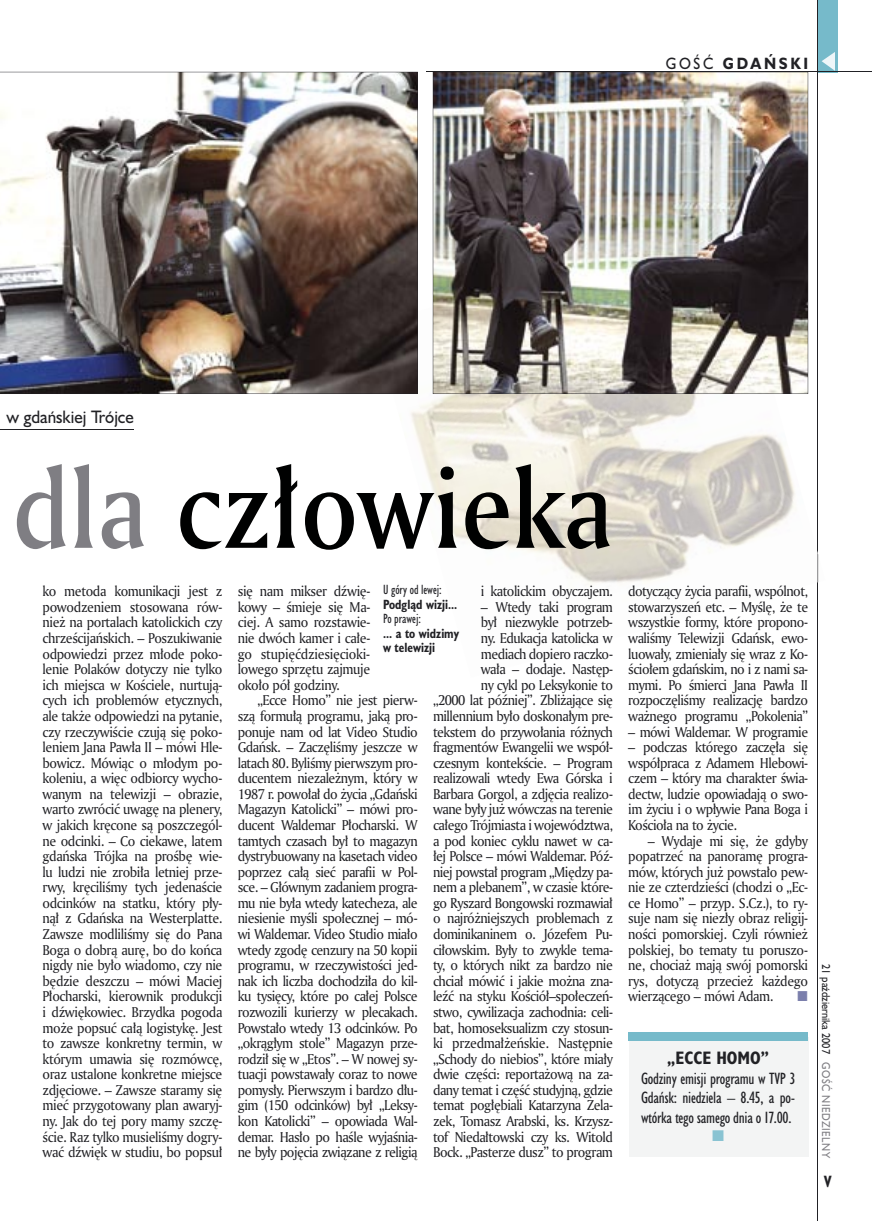
<style>
.page{position:relative;width:872px;height:1221px;background:#fff}
.page>*{position:absolute;margin:0;border:0;box-sizing:border-box;transform-origin:0 0}
.t1{font:108px "Amerigo Md PL";color:#000101;scale:.9 1}
.t2{font:16.5px "Humanst 521 PL";color:#212125;scale:.94 1}
.t3{font:700 16.5px "Humanst 521 Cn PL";color:#212125}
.t4{font:15px/19.5px "Humanst 521 Cn PL";letter-spacing:-.02em;color:#212125;text-align:justify}
.t5{font:700 15px "Humanst 521 PL";letter-spacing:.2em;color:#212125;scale:.9 1}
.t6{font:700 15px "Humanst 521 Cn PL";color:#212125;scale:.94 1}
.t7{font:13.8px/15.6px "Amerigo PL";letter-spacing:-.04em;color:#212125;text-align:justify;scale:.94 1}
.t8{font:700 12.3px/14.4px "Humanst 521 Cn PL";color:#212125;scale:.94 1}
.t9{font:12.3px "Humanst 521 Cn PL";color:#212125;scale:.94 1}
.t10{font:10.5px "Humanst 521 PL";color:#212125;scale:.9 1}
.t11{font:10.5px "Humanst 521 PL";letter-spacing:.05em;color:#7f7e83;scale:.9 1}
.s1{font-weight:400}
.s2{color:#7f7e83}
</style>
<div class="page">
<div style="left:818px;top:0;width:19px;height:72px;background:#76baca"></div>
<svg style="left:821px;top:52px;width:14px;height:19px"></svg>
<hr style="left:817px;top:0;width:1px;height:1220px;background:#212125">
<img style="left:411px;top:226px;width:408px;height:357px">
<svg style="left:817px;top:553px;width:1px;height:29px"></svg>
<div style="left:628px;top:1037px;width:180px;height:119px;background:#f3f4f4"></div>
<div style="left:628px;top:1032px;width:180px;height:8px;background:#76baca"></div>
<hr style="left:0;top:429px;width:134px;height:1px;background:#212125">
<img style="left:0;top:72px;width:418px;height:322px">
<img style="left:433px;top:73px;width:375px;height:321px">
<hr style="left:425px;top:72px;width:447px;height:1px;background:#212125">
<p class="t5" style="left:666px;top:53px;width:160px"><span class="s1">GOŚĆ</span> GDAŃSKI</p>
<p class="t2" style="left:6px;top:405px;width:137px">w gdańskiej Trójce</p>
<h1 class="t1" style="left:13px;top:436px;width:668px"><span class="s2">dla</span> człowieka</h1>
<p class="t9" style="left:383px;top:582px;width:64px">U góry od lewej:</p>
<p class="t8" style="left:383px;top:596px;width:80px">Podgląd wizji...</p>
<p class="t9" style="left:383px;top:611px;width:42px">Po prawej:</p>
<p class="t8" style="left:383px;top:625px;width:82px">... a to widzimy w telewizji</p>
<p class="t7" style="left:43px;top:583px;width:193px">ko metoda komunikacji jest z powodzeniem stosowana rów&shy;nież na portalach katolickich czy chrześcijańskich. – Poszukiwanie odpowiedzi przez młode poko&shy;lenie Polaków dotyczy nie tylko ich miejsca w Kościele, nurtują&shy;cych ich problemów etycznych, ale także odpowiedzi na pytanie, czy rzeczywiście czują się poko&shy;leniem Jana Pawła II – mówi Hle&shy;bowicz. Mówiąc o młodym po&shy;koleniu, a więc odbiorcy wycho&shy;wanym na telewizji – obrazie, warto zwrócić uwagę na plenery, w jakich kręcone są poszczegól&shy;ne odcinki. – Co ciekawe, latem gdańska Trójka na prośbę wie&shy;lu ludzi nie zrobiła letniej prze&shy;rwy, kręciliśmy tych jedenaście odcinków na statku, który pły&shy;nął z Gdańska na Westerplatte.<br>Zawsze modliliśmy się do Pana Boga o dobrą aurę, bo do końca nigdy nie było wiadomo, czy nie będzie deszczu – mówi Maciej Płocharski, kierownik produkcji i dźwiękowiec. Brzydka pogoda może popsuć całą logistykę. Jest to zawsze konkretny termin, w którym umawia się rozmówcę, oraz ustalone konkretne miejsce zdjęciowe. – Zawsze staramy się mieć przygotowany plan awaryj&shy;ny. Jak do tej pory mamy szczę&shy;ście. Raz tylko musieliśmy dogry&shy;wać dźwięk w studiu, bo popsuł</p>
<p class="t7" style="left:238px;top:583px;width:142px">się nam mikser dźwię&shy;kowy – śmieje się Ma&shy;ciej. A samo rozstawie&shy;nie dwóch kamer i całe&shy;go stupięćdziesięcioki&shy;lowego sprzętu zajmuje około pół godziny.</p>
<p class="t7" style="left:481px;top:583px;width:142px">i katolickim obyczajem.</p>
<p class="t7" style="left:433px;top:598px;width:193px;text-align:right">– Wtedy taki program<br>był niezwykle potrzeb-<br>ny. Edukacja katolicka w mediach dopiero raczko-<br>wała – dodaje. Następ-<br>ny cykl po Leksykonie to<br>„2000 lat później”. Zbliżające się millennium było doskonałym pre&shy;tekstem do przywołania różnych fragmentów Ewangelii we współ&shy;czesnym kontekście. – Program realizowali wtedy Ewa Górska i<br>Barbara Gorgol, a zdjęcia realizo&shy;wane były już wówczas na terenie całego Trójmiasta i województwa, a pod koniec cyklu nawet w ca&shy;łej Polsce – mówi Waldemar. Póź&shy;niej powstał program „Między pa&shy;nem a plebanem”, w czasie które&shy;go Ryszard Bongowski rozmawiał o najróżniejszych problemach z dominikaninem o. Józefem Pu&shy;ciłowskim. Były to zwykle tema&shy;ty, o których nikt za bardzo nie chciał mówić i jakie można zna&shy;leźć na styku Kościół–społeczeń&shy;stwo, cywilizacja zachodnia: celi&shy;bat, homoseksualizm czy stosun&shy;ki przedmałżeńskie. Następnie „Schody do niebios”, które miały dwie części: reportażową na za&shy;dany temat i część studyjną, gdzie temat pogłębiali Katarzyna Żela&shy;zek, Tomasz Arabski, ks. Krzysz&shy;tof Niedałtowski czy ks. Witold<br>Bock. „Pasterze dusz” to program</p>
<p class="t7" style="left:238px;top:692px;width:193px;text-indent:20px">„Ecce Homo” nie jest pierw&shy;szą formułą programu, jaką pro&shy;ponuje nam od lat Video Studio Gdańsk. – Zaczęliśmy jeszcze w latach 80. Byliśmy pierwszym pro&shy;ducentem niezależnym, który w 1987 r. powołał do życia „Gdański Magazyn Katolicki” – mówi pro&shy;ducent Waldemar Płocharski. W tamtych czasach był to magazyn dystrybuowany na kasetach video poprzez całą sieć parafii w Pol&shy;sce. – Głównym zadaniem progra&shy;mu nie była wtedy katecheza, ale niesienie myśli społecznej – mó&shy;wi Waldemar. Video Studio miało wtedy zgodę cenzury na 50 kopii programu, w rzeczywistości jed&shy;nak ich liczba dochodziła do kil&shy;ku tysięcy, które po całej Polsce rozwozili kurierzy w plecakach.<br>Powstało wtedy 13 odcinków. Po „okrągłym stole” Magazyn prze&shy;rodził się w „Etos”. – W nowej sy&shy;tuacji powstawały coraz to nowe pomysły. Pierwszym i bardzo dłu&shy;gim (150 odcinków) był „Leksy&shy;kon Katolicki” – opowiada Wal&shy;demar. Hasło po haśle wyjaśnia&shy;ne były pojęcia związane z religią</p>
<p class="t7" style="left:628px;top:583px;width:193px">dotyczący życia parafii, wspólnot, stowarzyszeń etc. – Myślę, że te wszystkie formy, które propono&shy;waliśmy Telewizji Gdańsk, ewo&shy;luowały, zmieniały się wraz z Ko&shy;ściołem gdańskim, no i z nami sa&shy;mymi. Po śmierci Jana Pawła II rozpoczęliśmy realizację bardzo ważnego programu „Pokolenia”</p>
<p class="t7" style="left:628px;top:723px;width:193px">– mówi Waldemar. W programie</p>
<p class="t7" style="left:628px;top:739px;width:193px">– podczas którego zaczęła się współpraca z Adamem Hlebowi&shy;czem – który ma charakter świa&shy;dectw, ludzie opowiadają o swo&shy;im życiu i o wpływie Pana Boga i Kościoła na to życie.</p>
<p class="t7" style="left:628px;top:832px;width:193px;text-indent:20px">– Wydaje mi się, że gdyby popatrzeć na panoramę progra&shy;mów, których już powstało pew&shy;nie ze czterdzieści (chodzi o „Ec&shy;ce Homo” – przyp. S.Cz.), to ry&shy;suje nam się niezły obraz religij&shy;ności pomorskiej. Czyli również polskiej, bo tematy tu poruszo&shy;ne, chociaż mają swój pomorski rys, dotyczą przecież każdego wierzącego – mówi Adam.</p>
<p class="t3" style="left:667px;top:1046px;width:103px">„ECCE HOMO”</p>
<p class="t4" style="left:641px;top:1068px;width:156px">Godziny emisji programu w TVP 3<br>Gdańsk: niedziela – 8.45, a po&shy;wtórka tego samego dnia o 17.00.</p>
<p class="t10" style="left:833px;top:964px;width:101px;rotate:90deg">21 października 2007</p>
<p class="t11" style="left:833px;top:1062px;width:108px;rotate:90deg">GOŚĆ NIEDZIELNY</p>
<p class="t6" style="left:824px;top:1171px;width:9px">V</p>
</div>
